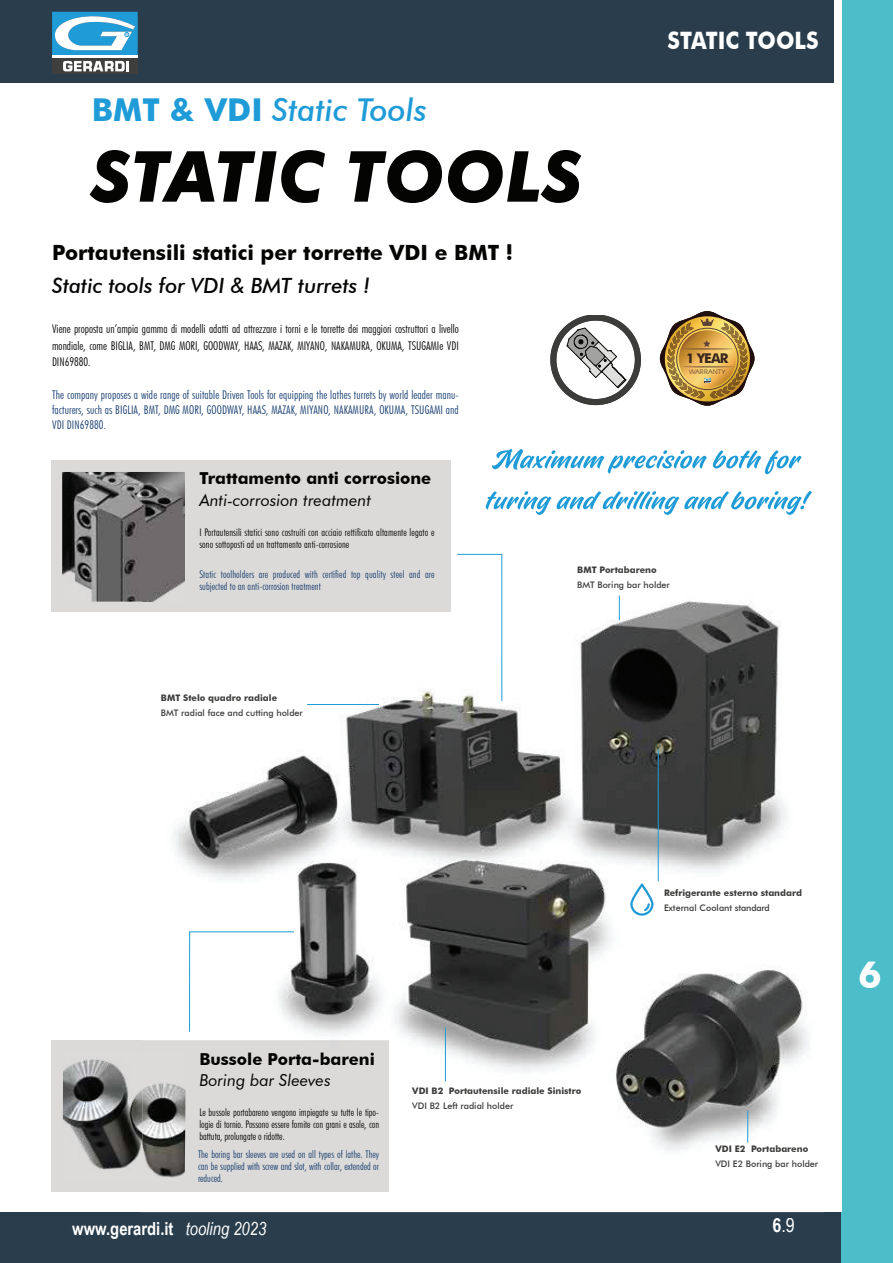
<style>
.page{position:relative;width:893px;height:1263px;background:#fff}
.page>*{position:absolute;margin:0;border:0;box-sizing:border-box;transform-origin:0 0}
.t1{font:italic 700 70.5px "Futura BT";color:#040503}
.t2{font:700 37.5px "Futura BT";color:#fff}
.t3{font:italic 500 31.5px "Futura BT";color:#1f9cd8}
.t4{font:700 24px "Futura BT";color:#fff;scale:.9 1}
.t5{font:700 21px "Futura BT";color:#040503}
.t6{font:italic 500 21px "Futura BT";color:#040503}
.t7{font:700 19.5px "Arial Narrow";color:#fff}
.t8{font:19.5px "Arial Narrow";color:#fff}
.t9{font:700 18px "Arial Narrow";color:#fff}
.t10{font:700 16.5px "Futura BT";color:#040503}
.t11{font:italic 16.5px "Futura BT";color:#040503}
.t12{font:700 13.5px "Futura BT";color:#3a2821}
.t13{font:300 condensed 12px/16.5px "Futura BT";color:#040503;text-align:justify}
.t14{font:300 condensed 12px/15px "Futura BT";letter-spacing:.01em;color:#163c6e;text-align:justify}
.t15{font:300 condensed 10.5px/12px "Futura BT";letter-spacing:.01em;color:#040503;text-align:justify}
.t16{font:300 condensed 10.5px/12px "Futura BT";letter-spacing:.01em;color:#163c6e}
.t17{font:700 9px "Futura BT";color:#3c3c3b}
.t18{font:500 9px "Futura BT";color:#3c3c3b}
.t19{font:6.45px "Arcon";color:#5e4137}
.s1{font-weight:700;font-style:normal}
.s2{font-weight:400;font-style:italic}
.s3{font-weight:400}
</style>
<div class="page">
<div style="left:0;top:0;width:833px;height:83px;background:#2a3d4c"></div>
<div style="left:0;top:1212px;width:893px;height:51px;background:#2a3d4c"></div>
<div style="left:842px;top:0;width:51px;height:1212px;background:#4bbec9"></div>
<div style="left:842px;top:1212px;width:51px;height:51px;background:#4bbec9"></div>
<svg style="left:52px;top:12px;width:86px;height:43px"></svg>
<hr style="left:52px;top:55px;width:86px;height:3px;background:#fff">
<div style="left:52px;top:58px;width:86px;height:16px;background:#3f3f3e"></div>
<svg style="left:63px;top:61px;width:66px;height:11px"></svg>
<svg style="left:553px;top:318px;width:85px;height:84px"></svg>
<svg style="left:566px;top:327px;width:61px;height:62px"></svg>
<div style="left:550px;top:315px;width:91px;height:90px;border:6px solid #3c3c3b;border-radius:50%"></div>
<div style="left:51px;top:1040px;width:338px;height:152px;background:#dbdad9"></div>
<div style="left:51px;top:460px;width:400px;height:152px;background:#dbdad9"></div>
<img style="left:62px;top:1059px;width:80px;height:111px">
<img style="left:62px;top:472px;width:123px;height:130px">
<img style="left:142px;top:505px;width:681px;height:708px">
<img style="left:142px;top:1040px;width:247px;height:152px">
<img style="left:142px;top:505px;width:309px;height:107px">
<img style="left:201px;top:1052px;width:173px;height:13px">
<img style="left:200px;top:1073px;width:130px;height:16px">
<img style="left:200px;top:1108px;width:176px;height:10px">
<img style="left:200px;top:1120px;width:179px;height:10px">
<img style="left:200px;top:1132px;width:84px;height:10px">
<img style="left:199px;top:505px;width:172px;height:1px">
<img style="left:200px;top:528px;width:235px;height:10px">
<img style="left:200px;top:540px;width:149px;height:10px">
<img style="left:200px;top:570px;width:235px;height:10px">
<img style="left:200px;top:582px;width:121px;height:10px">
<img style="left:142px;top:482px;width:43px;height:120px">
<svg style="left:457px;top:554px;width:45px;height:147px"></svg>
<hr style="left:658px;top:750px;width:1px;height:131px;background:#1f9cd8">
<svg style="left:189px;top:931px;width:105px;height:101px"></svg>
<svg style="left:660px;top:311px;width:94px;height:95px"></svg>
<svg style="left:630px;top:883px;width:23px;height:33px"></svg>
<hr style="left:307px;top:704px;width:72px;height:1px;background:#1f9cd8">
<svg style="left:619px;top:595px;width:1px;height:25px"></svg>
<hr style="left:445px;top:1027px;width:1px;height:54px;background:#1f9cd8">
<hr style="left:747px;top:1110px;width:1px;height:32px;background:#1f9cd8">
<svg style="left:486px;top:491px;width:326px;height:24px"></svg>
<svg style="left:492px;top:449px;width:309px;height:25px"></svg>
<h3 class="t3" style="left:92px;top:91px;width:336px"><span class="s1">BMT &amp; VDI</span> Static Tools</h3>
<h1 class="t1" style="left:91px;top:134px;width:493px">STATIC TOOLS</h1>
<h3 class="t5" style="left:52px;top:240px;width:463px">Portautensili statici per torrette VDI e BMT !</h3>
<h3 class="t6" style="left:52px;top:273px;width:320px">Static tools for VDI &amp; BMT turrets !</h3>
<p class="t13" style="left:52px;top:321px;width:408px">Viene proposta un’ampia gamma di modelli adatti ad attrezzare i torni e le torrette dei maggiori costruttori a livello mondiale, come BIGLIA, BMT, DMG MORI, GOODWAY, HAAS, MAZAK, MIYANO, NAKAMURA, OKUMA, TSUGAMIe VDI DIN69880.</p>
<p class="t14" style="left:52px;top:387px;width:408px">The company proposes a wide range of suitable Driven Tools for equipping the lathes turrets by world leader manu&shy;facturers, such as BIGLIA, BMT, DMG MORI, GOODWAY, HAAS, MAZAK, MIYANO, NAKAMURA, OKUMA, TSUGAMI and VDI DIN69880.</p>
<h3 class="t4" style="left:668px;top:26px;width:169px">STATIC TOOLS</h3>
<p class="t12" style="left:686px;top:350px;width:44px">1 YEAR</p>
<p class="t19" style="left:689px;top:368px;width:38px">WARRANTY</p>
<h3 class="t10" style="left:199px;top:469px;width:233px">Trattamento anti corrosione</h3>
<h3 class="t11" style="left:199px;top:490px;width:173px">Anti-corrosion treatment</h3>
<p class="t15" style="left:199px;top:526px;width:237px">I Portautensili statici sono costruiti con acciaio rettificato altamente legato e sono sottoposti ad un trattamento anti-corrosione</p>
<p class="t16" style="left:199px;top:568px;width:237px">Static toolholders are produced with certified top quality steel and are subjected to an anti-corrosion treatment</p>
<p class="t17" style="left:161px;top:693px;width:118px">BMT Stelo quadro radiale</p>
<p class="t18" style="left:161px;top:708px;width:143px">BMT radial face and cutting holder</p>
<p class="t17" style="left:577px;top:564px;width:81px">BMT Portabareno</p>
<p class="t18" style="left:577px;top:579px;width:94px">BMT Boring bar holder</p>
<h3 class="t10" style="left:199px;top:1049px;width:177px">Bussole Porta-bareni</h3>
<h3 class="t11" style="left:199px;top:1070px;width:133px">Boring bar Sleeves</h3>
<p class="t15" style="left:199px;top:1106px;width:181px">Le bussole portabareno vengono impiegate su tutte le tipo&shy;logie di tornio. Possono essere fornite con grani e asole, con battuta, prolungate o ridotte.</p>
<p class="t16" style="left:198px;top:1148px;width:182px;text-align:justify">The boring bar sleeves are used on all types of lathe. They can be supplied with screw and slot, with collar, extended or reduced.</p>
<h3 class="t9" style="left:72px;top:1218px;width:195px">www.gerardi.it <span class="s2">tooling 2023</span></h3>
<p class="t17" style="left:412px;top:1085px;width:171px">VDI B2 Portautensile radiale Sinistro</p>
<p class="t18" style="left:412px;top:1100px;width:103px">VDI B2 Left radial holder</p>
<p class="t17" style="left:664px;top:887px;width:139px">Refrigerante esterno standard</p>
<p class="t18" style="left:664px;top:902px;width:107px">External Coolant standard</p>
<h2 class="t2" style="left:858px;top:952px;width:25px">6</h2>
<p class="t17" style="left:715px;top:1143px;width:94px">VDI E2 Portabareno</p>
<p class="t18" style="left:715px;top:1158px;width:104px">VDI E2 Boring bar holder</p>
<h3 class="t7" style="left:773px;top:1214px;width:24px">6<span class="s3">9</span></h3>
<h3 class="t8" style="left:781px;top:1214px;width:6px">.</h3>
</div>
